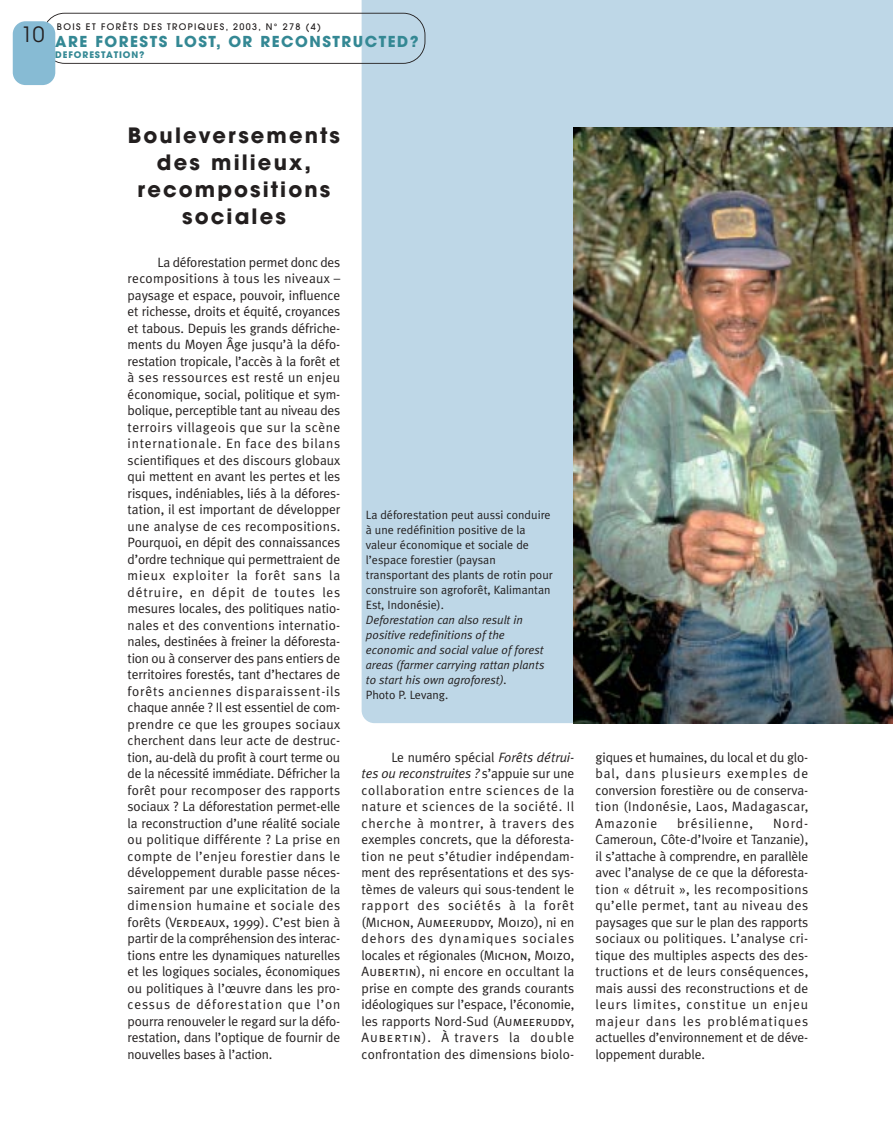
<style>
.page{position:relative;width:893px;height:1148px;background:#fff}
.page>*{position:absolute;margin:0;border:0;box-sizing:border-box;transform-origin:0 0}
.t1{font:700 21px/27px "Avant Garde";letter-spacing:.1em;color:#231f1f;text-align:center}
.t2{font:21px "Avant Garde";color:#231f1f}
.t3{font:700 15px "Avant Garde";letter-spacing:.1em;color:#348894}
.t4{font:13.5px/16.5px "Meta Plus Normal";color:#231f1f;text-align:justify}
.t5{font:13.5px "Meta Plus Normal Caps";letter-spacing:-.005em;color:#231f1f}
.t6{font:13.5px "Meta Plus Normal";letter-spacing:.065em;color:#231f1f}
.t7{font:12px/15px "Meta Plus Normal";color:#231f1f}
.t8{font:italic 12px/15px "Meta Plus Normal";color:#231f1f}
.t9{font:500 9px "Avant Garde";letter-spacing:.15em;color:#231f1f}
.t10{font:700 9px "Avant Garde";letter-spacing:.1em;color:#348894}
.s1{font-family:"Meta Plus Normal Caps"}
.s2{font-style:italic}
.s3{font-family:"Meta Plus Normal"}
</style>
<div class="page">
<div style="left:361px;top:0;width:531px;height:723px;background:#bed7e7"></div>
<svg style="left:46px;top:13px;width:379px;height:51px"></svg>
<div style="left:13px;top:21px;width:42px;height:64px;background:#87bbd4;border-radius:13px"></div>
<img style="left:573px;top:128px;width:319px;height:595px">
<h1 class="t2" style="left:21px;top:26px;width:25px">10</h1>
<p class="t9" style="left:57px;top:23px;width:266px">BOIS ET FORÊTS DES TROPIQUES, 2003, N° 278 (4)</p>
<p class="t10" style="left:55px;top:51px;width:91px">DEFORESTATION?</p>
<p class="t3" style="left:55px;top:36px;width:365px">ARE FORESTS LOST, OR RECONSTRUCTED?</p>
<h1 class="t1" style="left:128px;top:124px;width:214px">Bouleversements des milieux, recompositions sociales</h1>
<p class="t4" style="left:128px;top:255px;width:214px;text-indent:30px">La déforestation permet donc des recompositions à tous les niveaux – paysage et espace, pouvoir, influence et richesse, droits et équité, croyances et tabous. Depuis les grands défriche&shy;ments du Moyen Âge jusqu’à la défo&shy;restation tropicale, l’accès à la forêt et à ses ressources est resté un enjeu économique, social, politique et sym&shy;bolique, perceptible tant au niveau des terroirs villageois que sur la scène internationale. En face des bilans scientifiques et des discours globaux qui mettent en avant les pertes et les risques, indéniables, liés à la défores&shy;tation, il est important de développer une analyse de ces recompositions.<br>Pourquoi, en dépit des connaissances d’ordre technique qui permettraient de mieux exploiter la forêt sans la détruire, en dépit de toutes les mesures locales, des politiques natio&shy;nales et des conventions internatio&shy;nales, destinées à freiner la déforesta&shy;tion ou à conserver des pans entiers de territoires forestés, tant d’hectares de forêts anciennes disparaissent-ils chaque année ? Il est essentiel de com&shy;prendre ce que les groupes sociaux cherchent dans leur acte de destruc&shy;tion, au-delà du profit à court terme ou de la nécessité immédiate. Défricher la forêt pour recomposer des rapports sociaux ? La déforestation permet-elle la reconstruction d’une réalité sociale ou politique différente ? La prise en compte de l’enjeu forestier dans le développement durable passe néces&shy;sairement par une explicitation de la dimension humaine et sociale des forêts (<span class="s1">Verdeaux</span>, 1999). C’est bien à partir de la compréhension des interac&shy;tions entre les dynamiques naturelles et les logiques sociales, économiques ou politiques à l’œuvre dans les pro&shy;cessus de déforestation que l’on pourra renouveler le regard sur la défo&shy;restation, dans l’optique de fournir de nouvelles bases à l’action.</p>
<p class="t7" style="left:366px;top:509px;width:188px">La déforestation peut aussi conduire à une redéfinition positive de la valeur économique et sociale de l’espace forestier (paysan transportant des plants de rotin pour construire son agroforêt, Kalimantan<br>Est, Indonésie).</p>
<p class="t8" style="left:366px;top:613px;width:180px">Deforestation can also result in positive redefinitions of the economic and social value of forest areas (farmer carrying rattan plants to start his own agroforest).</p>
<p class="t7" style="left:366px;top:689px;width:84px">Photo P. Levang.</p>
<p class="t4" style="left:361px;top:750px;width:214px;text-indent:30px">Le numéro spécial <span class="s2">Forêts détrui&shy;tes ou reconstruites ?</span> s’appuie sur une collaboration entre sciences de la nature et sciences de la société. Il cherche à montrer, à travers des exemples concrets, que la déforesta&shy;tion ne peut s’étudier indépendam&shy;ment des représentations et des sys&shy;tèmes de valeurs qui sous-tendent le rapport des sociétés à la forêt</p>
<p class="t5" style="left:361px;top:914px;width:214px"><span class="s3">(</span>Michon, Aumeeruddy, Moizo<span class="s3">), ni en</span></p>
<p class="t4" style="left:361px;top:931px;width:214px">dehors des dynamiques sociales locales et régionales (<span class="s1">Michon, Moizo, Aubertin</span>), ni encore en occultant la prise en compte des grands courants idéologiques sur l’espace, l’économie, les rapports Nord-Sud (<span class="s1">Aumeeruddy, Aubertin</span>). À travers la double confrontation des dimensions biolo-</p>
<p class="t4" style="left:595px;top:750px;width:214px">giques et humaines, du local et du glo&shy;bal, dans plusieurs exemples de conversion forestière ou de conserva&shy;tion (Indonésie, Laos, Madagascar, Amazonie</p>
<p class="t6" style="left:677px;top:818px;width:78px">brésilienne,</p>
<p class="t4" style="left:595px;top:816px;width:214px;text-indent:177px">Nord-Cameroun, Côte-d’Ivoire et Tanzanie), il s’attache à comprendre, en parallèle avec l’analyse de ce que la déforesta&shy;tion « détruit », les recompositions qu’elle permet, tant au niveau des paysages que sur le plan des rapports sociaux ou politiques. L’analyse cri&shy;tique des multiples aspects des des&shy;tructions et de leurs conséquences, mais aussi des reconstructions et de leurs limites, constitue un enjeu majeur dans les problématiques actuelles d’environnement et de déve&shy;loppement durable.</p>
</div>
